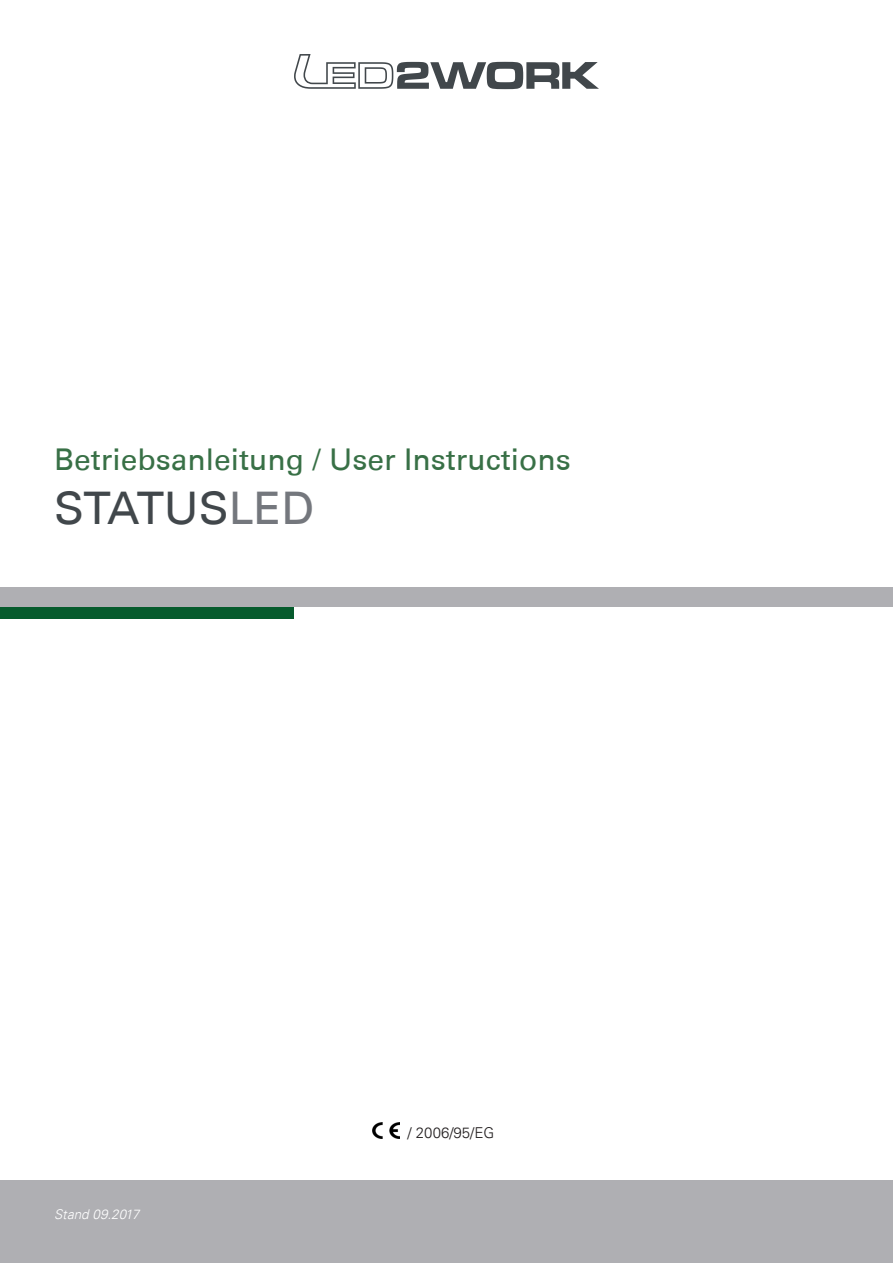
<style>
.page{position:relative;width:893px;height:1263px;background:#fff}
.page>*{position:absolute;margin:0;border:0;box-sizing:border-box;transform-origin:0 0}
.t1{font:45px "Univers 55 Roman";color:#41474b}
.t2{font:30px "Univers 55 Roman";color:#387046}
.t3{font:300 15px "Univers 45";color:#231f20}
.t4{font:italic 300 13.5px "Univers 45";color:#fff}
.s1{color:#74777d}
</style>
<div class="page">
<div style="left:0;top:606px;width:293px;height:13px;background:#065b2d"></div>
<svg style="left:294px;top:54px;width:305px;height:35px"></svg>
<img style="left:373px;top:1123px;width:26px;height:15px">
<div style="left:0;top:588px;width:893px;height:19px;background:#afafb3"></div>
<div style="left:0;top:1180px;width:893px;height:83px;background:#afafb3"></div>
<p class="t2" style="left:54px;top:442px;width:518px">Betriebsanleitung / User Instructions</p>
<h1 class="t1" style="left:54px;top:482px;width:261px">STATUS<span class="s1">LED</span></h1>
<p class="t4" style="left:54px;top:1206px;width:90px">Stand 09.2017</p>
<p class="t3" style="left:407px;top:1124px;width:89px">/ 2006/95/EG</p>
</div>
